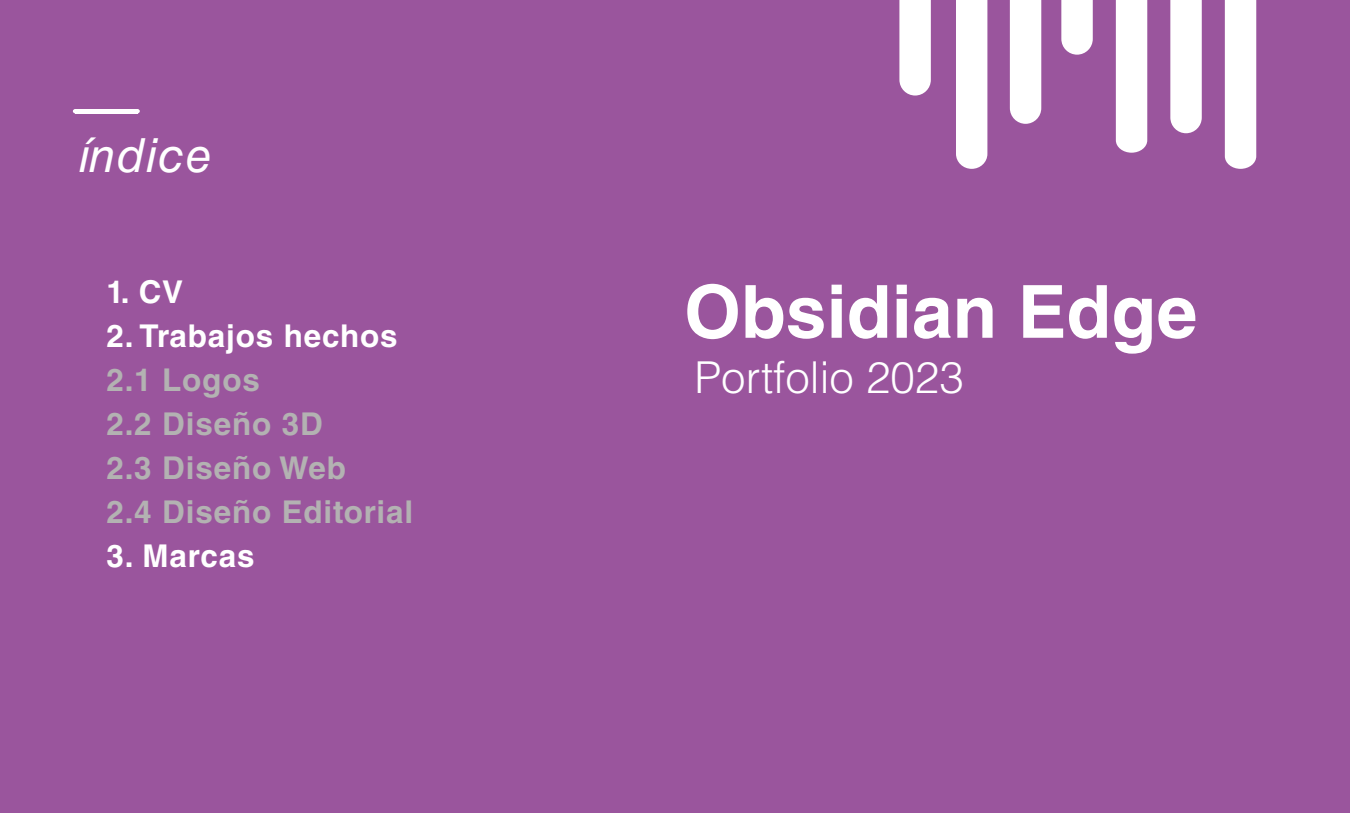
<style>
.page{position:relative;width:1350px;height:813px;background:#fff}
.page>*{position:absolute;margin:0;border:0;box-sizing:border-box;transform-origin:0 0}
.t1{font:700 73.25px "Helvetica LT Std";color:#fff}
.t2{font:italic 47.12px "Helvetica LT Std";letter-spacing:.03em;color:#fff}
.t3{font:300 43.88px "Helvetica LT Std";color:#fff}
.t4{font:700 31.38px/44px "Helvetica LT Std";letter-spacing:.03em;color:#b3b2b2}
.t5{font:700 31.38px "Helvetica LT Std";letter-spacing:.03em;color:#fff}
</style>
<div class="page">
<div style="left:0;top:0;width:1350px;height:812px;background:#9a559d"></div>
<hr style="left:75px;top:109px;width:63px;height:4px;background:#fff">
<div style="left:1116px;top:0;width:31px;height:153px;background:#fff"></div>
<div style="left:1225px;top:0;width:31px;height:169px;background:#fff"></div>
<svg style="left:1170px;top:0;width:32px;height:133px;background:#faf7fa"></svg>
<svg style="left:1061px;top:0;width:32px;height:55px;background:#f6f0f6"></svg>
<div style="left:1010px;top:0;width:31px;height:124px;background:#fff"></div>
<svg style="left:899px;top:0;width:32px;height:95px;background:#faf6fa"></svg>
<div style="left:956px;top:0;width:31px;height:169px;background:#fff"></div>
<h2 class="t2" style="left:75px;top:128px;width:139px">índice</h2>
<p class="t5" style="left:106px;top:273px;width:78px">1. CV</p>
<p class="t5" style="left:106px;top:317px;width:293px">2. Trabajos hechos</p>
<p class="t4" style="left:106px;top:358px;width:308px">2.1 Logos<br>2.2 Diseño 3D<br>2.3 Diseño Web<br>2.4 Diseño Editorial</p>
<p class="t5" style="left:106px;top:537px;width:150px">3. Marcas</p>
<h1 class="t1" style="left:684px;top:267px;width:515px">Obsidian Edge</h1>
<h3 class="t3" style="left:694px;top:349px;width:271px">Portfolio 2023</h3>
</div>
